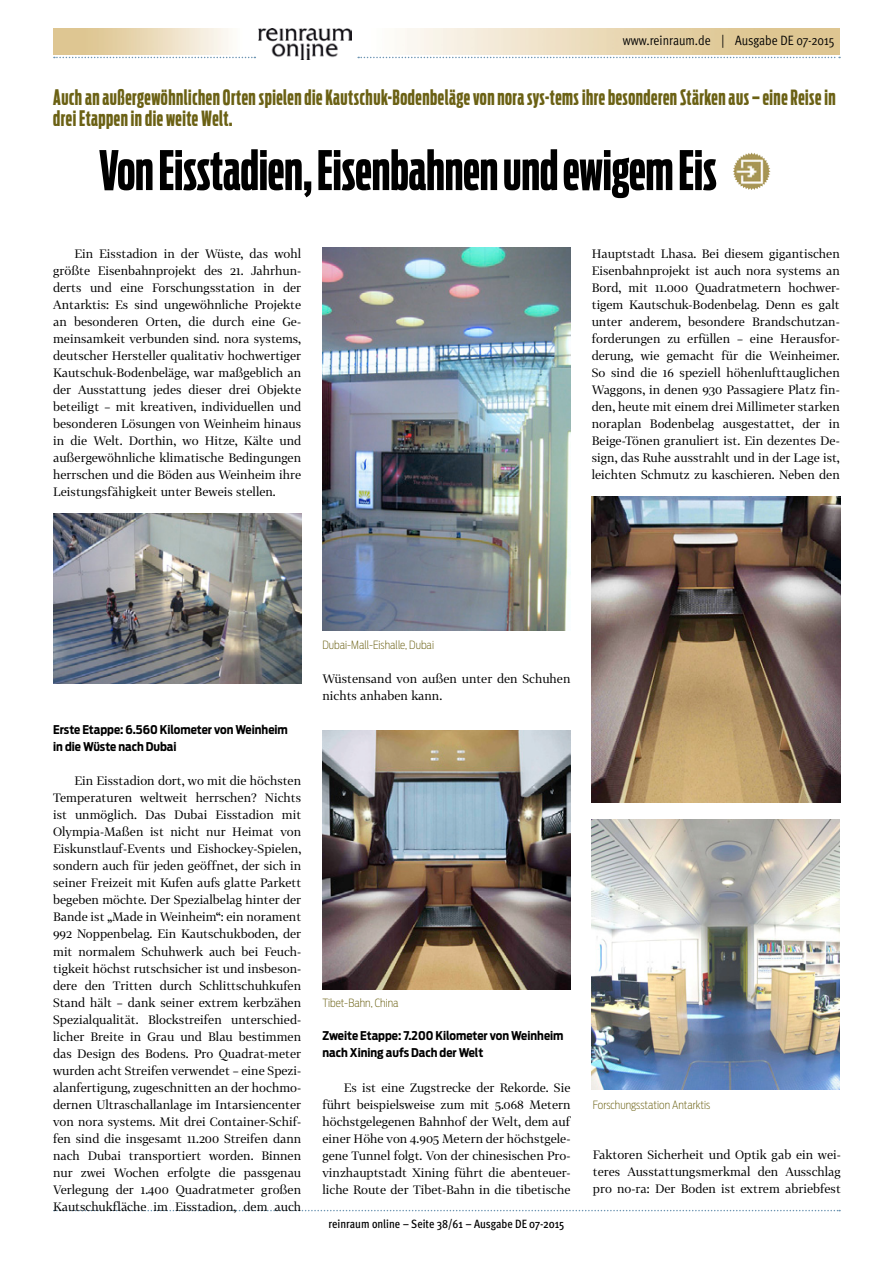
<style>
.page{position:relative;width:893px;height:1263px;background:#fff}
.page>*{position:absolute;margin:0;border:0;box-sizing:border-box;transform-origin:0 0}
.t1{font:700 54px "Antenna Comp";color:#000}
.t2{font:700 21px/21px "Antenna Comp";letter-spacing:.025em;color:#6b6114}
.t3{font:13.5px "Meta OT Cond Norm";color:#000}
.t4{font:12px/17px "Tabac G2";color:#000;text-align:justify}
.t5{font:700 12px/17px "Antenna Cond";color:#000}
.t6{font:500 condensed 12px "Meta OT";color:#000}
.t7{font:200 11.25px "Antenna Cond";color:#6b6114}
</style>
<div class="page">
<svg style="left:358px;top:57px;width:482px;height:1px"></svg>
<svg style="left:54px;top:57px;width:201px;height:1px"></svg>
<svg style="left:54px;top:1210px;width:786px;height:1px"></svg>
<img style="left:258px;top:29px;width:94px;height:31px">
<img style="left:53px;top:513px;width:248px;height:170px">
<img style="left:322px;top:248px;width:248px;height:383px">
<img style="left:592px;top:819px;width:248px;height:271px">
<img style="left:592px;top:496px;width:249px;height:306px">
<img style="left:322px;top:731px;width:248px;height:258px">
<img style="left:733px;top:152px;width:37px;height:38px">
<p class="t3" style="left:623px;top:32px;width:213px">www.reinraum.de | Ausgabe DE 07-2015</p>
<h2 class="t2" style="left:53px;top:87px;width:784px">Auch an außergewöhnlichen Orten spielen die Kautschuk-Bodenbeläge von nora sys-tems ihre besonderen Stärken aus – eine Reise in drei Etappen in die weite Welt.</h2>
<h1 class="t1" style="left:99px;top:141px;width:619px">Von Eisstadien, Eisenbahnen und ewigem Eis</h1>
<p class="t4" style="left:53px;top:245px;width:250px;text-indent:21px">Ein Eisstadion in der Wüste, das wohl größte Eisenbahnprojekt des 21. Jahrhun&shy;derts und eine Forschungsstation in der Antarktis: Es sind ungewöhnliche Projekte an besonderen Orten, die durch eine Ge&shy;meinsamkeit verbunden sind. nora systems, deutscher Hersteller qualitativ hochwertiger Kautschuk-Bodenbeläge, war maßgeblich an der Ausstattung jedes dieser drei Objekte beteiligt – mit kreativen, individuellen und besonderen Lösungen von Weinheim hinaus in die Welt. Dorthin, wo Hitze, Kälte und außergewöhnliche klimatische Bedingungen herrschen und die Böden aus Weinheim ihre Leistungsfähigkeit unter Beweis stellen.</p>
<p class="t4" style="left:592px;top:245px;width:250px">Hauptstadt Lhasa. Bei diesem gigantischen Eisenbahnprojekt ist auch nora systems an Bord, mit 11.000 Quadratmetern hochwer&shy;tigem Kautschuk-Bodenbelag. Denn es galt unter anderem, besondere Brandschutzan&shy;forderungen zu erfüllen – eine Herausfor&shy;derung, wie gemacht für die Weinheimer.<br>So sind die 16 speziell höhenlufttauglichen Waggons, in denen 930 Passagiere Platz fin&shy;den, heute mit einem drei Millimeter starken noraplan Bodenbelag ausgestattet, der in Beige-Tönen granuliert ist. Ein dezentes De&shy;sign, das Ruhe ausstrahlt und in der Lage ist, leichten Schmutz zu kaschieren. Neben den</p>
<p class="t5" style="left:53px;top:722px;width:236px">Erste Etappe: 6.560 Kilometer von Weinheim in die Wüste nach Dubai</p>
<p class="t4" style="left:53px;top:772px;width:250px;text-indent:21px">Ein Eisstadion dort, wo mit die höchsten Temperaturen weltweit herrschen? Nichts ist unmöglich. Das Dubai Eisstadion mit Olympia-Maßen ist nicht nur Heimat von Eiskunstlauf-Events und Eishockey-Spielen, sondern auch für jeden geöffnet, der sich in seiner Freizeit mit Kufen aufs glatte Parkett begeben möchte. Der Spezialbelag hinter der Bande ist „Made in Weinheim“: ein norament 992 Noppenbelag. Ein Kautschukboden, der mit normalem Schuhwerk auch bei Feuch&shy;tigkeit höchst rutschsicher ist und insbeson&shy;dere den Tritten durch Schlittschuhkufen Stand hält – dank seiner extrem kerbzähen Spezialqualität. Blockstreifen unterschied&shy;licher Breite in Grau und Blau bestimmen das Design des Bodens. Pro Quadrat-meter wurden acht Streifen verwendet – eine Spezi&shy;alanfertigung, zugeschnitten an der hochmo&shy;dernen Ultraschallanlage im Intarsiencenter von nora systems. Mit drei Container-Schif&shy;fen sind die insgesamt 11.200 Streifen dann nach Dubai transportiert worden. Binnen nur zwei Wochen erfolgte die passgenau Verlegung der 1.400 Quadratmeter großen Kautschukfläche im Eisstadion, dem auch</p>
<p class="t7" style="left:322px;top:638px;width:113px">Dubai-Mall-Eishalle, Dubai</p>
<p class="t4" style="left:322px;top:670px;width:250px">Wüstensand von außen unter den Schuhen nichts anhaben kann.</p>
<p class="t7" style="left:322px;top:996px;width:78px">Tibet-Bahn, China</p>
<p class="t5" style="left:322px;top:1028px;width:243px">Zweite Etappe: 7.200 Kilometer von Weinheim nach Xining aufs Dach der Welt</p>
<p class="t4" style="left:322px;top:1078px;width:250px;text-indent:21px">Es ist eine Zugstrecke der Rekorde. Sie führt beispielsweise zum mit 5.068 Metern höchstgelegenen Bahnhof der Welt, dem auf einer Höhe von 4.905 Metern der höchstgele&shy;gene Tunnel folgt. Von der chinesischen Pro&shy;vinzhauptstadt Xining führt die abenteuer&shy;liche Route der Tibet-Bahn in die tibetische</p>
<p class="t6" style="left:329px;top:1216px;width:237px">reinraum online – Seite 38/61 – Ausgabe DE 07-2015</p>
<p class="t7" style="left:593px;top:1098px;width:119px">Forschungsstation Antarktis</p>
<p class="t4" style="left:593px;top:1146px;width:250px">Faktoren Sicherheit und Optik gab ein wei&shy;teres Ausstattungsmerkmal den Ausschlag pro no-ra: Der Boden ist extrem abriebfest</p>
</div>
